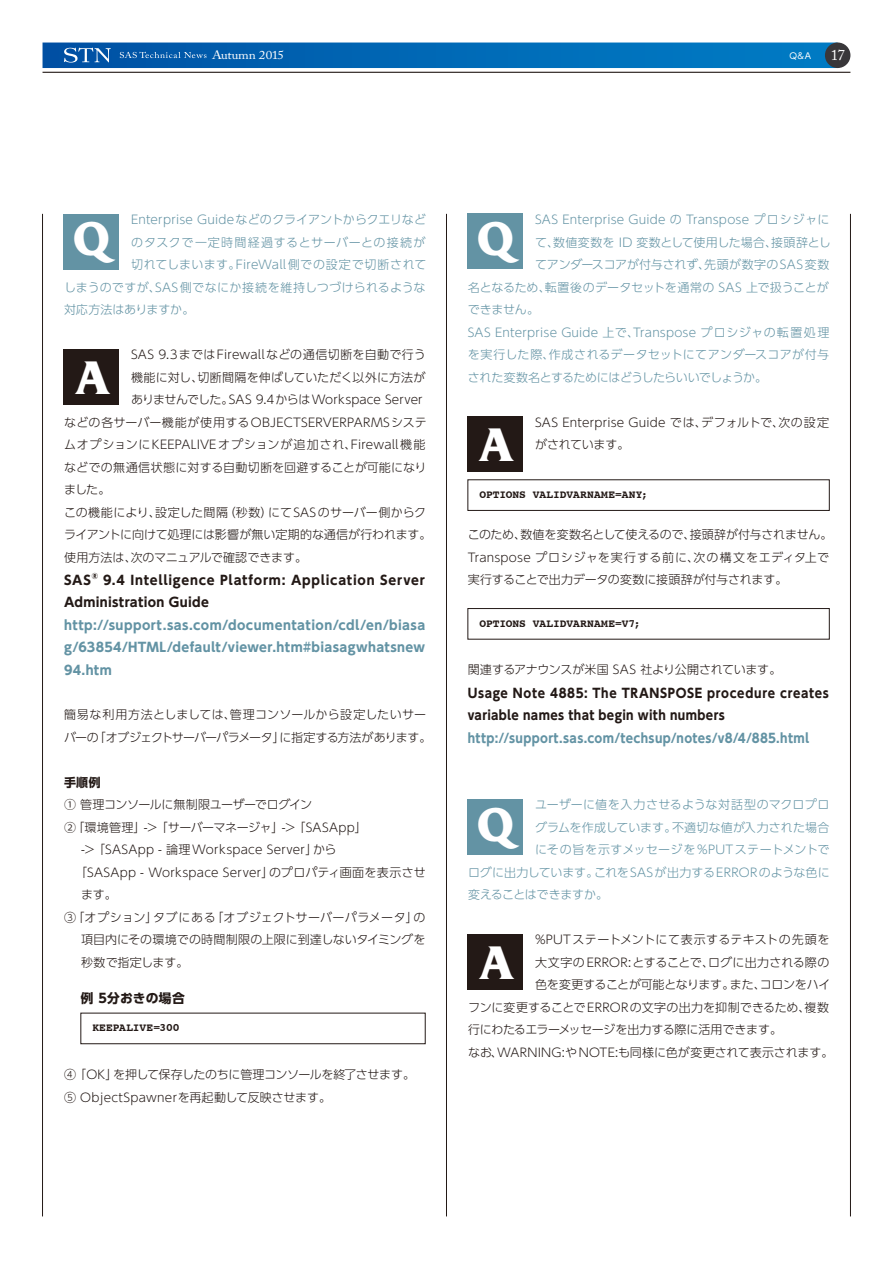
<style>
.page{position:relative;width:893px;height:1263px;background:#fff}
.page>*{position:absolute;margin:0;border:0;box-sizing:border-box;transform-origin:0 0}
.t1{font:700 49.5px "Friz Quadrata";color:#fff}
.t2{font:15px "Adobe Caslon Pro";color:#fff}
.t3{font:700 12.75px/22.5px "UD Shin Go Pro";letter-spacing:.03em;color:#6393a4;text-align:justify}
.t4{font:700 12.75px/22.5px "UD Shin Go Pro";letter-spacing:.045em;color:#231916;scale:.94 1}
.t5{font:700 12.75px/22.5px "UD Shin Go Pro";letter-spacing:.045em;color:#231916}
.t6{font:700 12.75px "UD Shin Go Pro";letter-spacing:.03em;color:#6393a4;scale:.94 1}
.t7{font:700 12.75px "UD Shin Go Pro";letter-spacing:.01em;color:#231916}
.t8{font:300 12px/22.5px "UD Shin Go Pro";letter-spacing:.005em;color:#231916}
.t9{font:300 12px "UD Shin Go Pro";letter-spacing:.015em;color:#6393a4}
.t10{font:300 12px/22.5px "UD Shin Go Pro";letter-spacing:-.015em;color:#231916}
.t11{font:300 12px "UD Shin Go Pro";letter-spacing:.025em;color:#231916}
.t12{font:300 12px "UD Shin Go Pro";letter-spacing:.03em;color:#231916}
.t13{font:300 12px "UD Shin Go Pro";letter-spacing:-.025em;color:#231916}
.t14{font:300 12px "UD Shin Go Pro";letter-spacing:-.005em;color:#6393a4}
.t15{font:300 12px "UD Shin Go Pro";letter-spacing:-.045em;color:#6393a4}
.t16{font:300 12px "UD Shin Go Pro";letter-spacing:-.02em;color:#231916}
.t17{font:300 12px "UD Shin Go Pro";letter-spacing:.06em;color:#6393a4}
.t18{font:300 12px "UD Shin Go Pro";letter-spacing:-.035em;color:#231916}
.t19{font:300 12px "UD Shin Go Pro";letter-spacing:-.025em;color:#6393a4}
.t20{font:300 12px "UD Shin Go Pro";letter-spacing:-.01em;color:#6393a4}
.t21{font:12px "Adobe Caslon Pro";letter-spacing:-.03em;color:#fff;scale:1.1 1}
.t22{font:700 12px "UD Shin Go Pro";color:#231916}
.t23{font:700 11.25px "Courier";color:#231916}
.t24{font:8.4px "UD Shin Go Pro";color:#fff}
.t25{font:700 7.5px "UD Shin Go Pro";color:#231916;scale:.94 1}
.s1{font-family:"Koz Go Pro";font-weight:400}
</style>
<div class="page">
<div style="left:468px;top:214px;width:55px;height:55px;background:#6393a4"></div>
<div style="left:468px;top:416px;width:55px;height:56px;background:#231916"></div>
<hr style="left:850px;top:214px;width:1px;height:1002px;background:#231916">
<hr style="left:42px;top:214px;width:1px;height:1002px;background:#231916">
<hr style="left:446px;top:214px;width:1px;height:1002px;background:#231916">
<div style="left:468px;top:479px;width:362px;height:32px;border:1px solid #231916"></div>
<div style="left:468px;top:608px;width:362px;height:31px;border:1px solid #231916"></div>
<div style="left:43px;top:43px;width:795px;height:25px;background:linear-gradient(to right,#0052a4,#007dc5)"></div>
<hr style="left:43px;top:72px;width:807px;height:1px;background:#231916">
<svg style="left:64px;top:48px;width:47px;height:15px"></svg>
<svg style="left:120px;top:52px;width:87px;height:6px"></svg>
<div style="left:825px;top:43px;width:25px;height:25px;background:#39373a;border-radius:50%"></div>
<div style="left:468px;top:799px;width:55px;height:55px;background:#6393a4"></div>
<div style="left:468px;top:934px;width:55px;height:55px;background:#231916"></div>
<div style="left:64px;top:214px;width:55px;height:55px;background:#6393a4"></div>
<div style="left:64px;top:349px;width:55px;height:55px;background:#231916"></div>
<div style="left:81px;top:1013px;width:344px;height:31px;border:1px solid #231916"></div>
<p class="t21" style="left:212px;top:48px;width:67px">Autumn 2015</p>
<p class="t24" style="left:789px;top:49px;width:23px">Q&amp;A</p>
<p class="t2" style="left:831px;top:46px;width:16px">17</p>
<p class="t9" style="left:131px;top:210px;width:297px">Enterprise Guideなどのクライアントからクエリなど</p>
<p class="t17" style="left:131px;top:232px;width:296px">のタスクで一定時間経過するとサーバーとの接続が</p>
<p class="t9" style="left:131px;top:255px;width:297px">切れてしまいます。FireWall側での設定で切断されて</p>
<p class="t9" style="left:64px;top:277px;width:363px">しまうのですが、SAS側でなにか接続を維持しつづけられるような</p>
<p class="t20" style="left:64px;top:300px;width:132px">対応方法はありますか。</p>
<p class="t8" style="left:131px;top:343px;width:296px">SAS 9.3まではFirewallなどの通信切断を自動で行う</p>
<p class="t8" style="left:131px;top:365px;width:296px">機能に対し、切断間隔を伸ばしていただく以外に方法が</p>
<p class="t8" style="left:131px;top:388px;width:293px">ありませんでした。SAS 9.4からはWorkspace Server</p>
<p class="t8" style="left:64px;top:410px;width:364px">などの各サーバー機能が使用するOBJECTSERVERPARMSシステ</p>
<p class="t8" style="left:64px;top:433px;width:363px">ムオプションにKEEPALIVEオプションが追加され、Firewall機能</p>
<p class="t8" style="left:64px;top:455px;width:364px">などでの無通信状態に対する自動切断を回避することが可能になり</p>
<p class="t8" style="left:64px;top:478px;width:48px">ました。</p>
<p class="t11" style="left:64px;top:502px;width:364px">この機能により、設定した間隔（秒数）にてSASのサーバー側からク</p>
<p class="t10" style="left:64px;top:523px;width:369px">ライアントに向けて処理には影響が無い定期的な通信が行われます。</p>
<p class="t10" style="left:64px;top:545px;width:245px">使用方法は、次のマニュアルで確認できます。</p>
<p class="t5" style="left:64px;top:568px;width:28px">SAS</p>
<p class="t25" style="left:92px;top:570px;width:8px">®</p>
<h1 class="t1" style="left:73px;top:212px;width:37px">Q</h1>
<h1 class="t1" style="left:75px;top:350px;width:37px">A</h1>
<p class="t5" style="left:64px;top:568px;width:362px;text-indent:39px">9.4 Intelligence Platform: Application Server<br>Administration Guide</p>
<p class="t3" style="left:64px;top:613px;width:363px">http://support.sas.com/documentation/cdl/en/biasa g/63854/HTML/default/viewer.htm#biasagwhatsnew 94.htm</p>
<p class="t8" style="left:64px;top:703px;width:369px">簡易な利用方法としましては、管理コンソールから設定したいサーバーの「オブジェクトサーバーパラメータ」に指定する方法があります。</p>
<p class="t22" style="left:64px;top:772px;width:38px">手順例</p>
<p class="t18" style="left:64px;top:795px;width:250px"><span class="s1">①</span> 管理コンソールに無制限ユーザーでログイン</p>
<p class="t8" style="left:64px;top:815px;width:304px"><span class="s1">②</span>「環境管理」-&gt; 「サーバーマネージャ」-&gt; 「SASApp」</p>
<p class="t8" style="left:81px;top:838px;width:257px">-&gt; 「SASApp - 論理Workspace Server」から</p>
<p class="t8" style="left:75px;top:860px;width:352px">「SASApp - Workspace Server」のプロパティ画面を表示させ</p>
<p class="t8" style="left:81px;top:883px;width:37px">ます。</p>
<p class="t12" style="left:64px;top:907px;width:363px">③「オプション」タブにある「オブジェクトサーバーパラメータ」の</p>
<p class="t8" style="left:81px;top:928px;width:346px">項目内にその環境での時間制限の上限に到達しないタイミングを</p>
<p class="t8" style="left:81px;top:950px;width:109px">秒数で指定します。</p>
<p class="t7" style="left:81px;top:988px;width:106px">例 5分おきの場合</p>
<p class="t23" style="left:92px;top:1019px;width:89px">KEEPALIVE=300</p>
<p class="t10" style="left:64px;top:1063px;width:353px">④ 「OK」を押して保存したのちに管理コンソールを終了させます。<br>⑤ ObjectSpawnerを再起動して反映させます。</p>
<p class="t9" style="left:535px;top:210px;width:296px">SAS Enterprise Guide の Transpose プロシジャに</p>
<p class="t9" style="left:535px;top:233px;width:297px">て、数値変数を ID 変数として使用した場合、接頭辞とし</p>
<p class="t14" style="left:535px;top:255px;width:296px">てアンダースコアが付与されず、先頭が数字のSAS変数</p>
<p class="t9" style="left:468px;top:278px;width:362px">名となるため、転置後のデータセットを通常の SAS 上で扱うことが</p>
<p class="t9" style="left:468px;top:300px;width:73px">できません。</p>
<p class="t9" style="left:468px;top:323px;width:363px">SAS Enterprise Guide 上で、Transpose プロシジャの転置処理</p>
<p class="t9" style="left:468px;top:345px;width:363px">を実行した際、作成されるデータセットにてアンダースコアが付与</p>
<p class="t15" style="left:468px;top:368px;width:301px">された変数名とするためにはどうしたらいいでしょうか。</p>
<p class="t8" style="left:535px;top:411px;width:295px">SAS Enterprise Guide では、デフォルトで、次の設定がされています。</p>
<h1 class="t1" style="left:477px;top:212px;width:37px">Q</h1>
<h1 class="t1" style="left:478px;top:418px;width:37px">A</h1>
<p class="t23" style="left:479px;top:485px;width:170px">OPTIONS VALIDVARNAME=ANY;</p>
<p class="t8" style="left:468px;top:523px;width:366px">このため、数値を変数名として使えるので、接頭辞が付与されません。<br>Transpose プロシジャを実行する前に、次の構文をエディタ上で実行することで出力データの変数に接頭辞が付与されます。</p>
<p class="t23" style="left:479px;top:614px;width:163px">OPTIONS VALIDVARNAME=V7;</p>
<p class="t10" style="left:468px;top:658px;width:315px">関連するアナウンスが米国 SAS 社より公開されています。</p>
<p class="t4" style="left:468px;top:681px;width:386px">Usage Note 4885: The TRANSPOSE procedure creates variable names that begin with numbers</p>
<p class="t6" style="left:468px;top:727px;width:365px">http://support.sas.com/techsup/notes/v8/4/885.html</p>
<p class="t9" style="left:535px;top:795px;width:296px">ユーザーに値を入力させるような対話型のマクロプロ</p>
<p class="t9" style="left:535px;top:818px;width:296px">グラムを作成しています。不適切な値が入力された場合</p>
<p class="t9" style="left:535px;top:840px;width:296px">にその旨を示すメッセージを%PUTステートメントで</p>
<p class="t9" style="left:468px;top:863px;width:363px">ログに出力しています。これをSASが出力するERRORのような色に</p>
<p class="t19" style="left:468px;top:885px;width:142px">変えることはできますか。</p>
<p class="t11" style="left:535px;top:930px;width:296px">%PUTステートメントにて表示するテキストの先頭を</p>
<p class="t8" style="left:535px;top:951px;width:296px">大文字のERROR:とすることで、ログに出力される際の</p>
<p class="t16" style="left:535px;top:975px;width:297px">色を変更することが可能となります。また、コロンをハイ</p>
<p class="t8" style="left:468px;top:996px;width:363px">フンに変更することでERRORの文字の出力を抑制できるため、複数</p>
<p class="t13" style="left:468px;top:1020px;width:316px">行にわたるエラーメッセージを出力する際に活用できます。</p>
<p class="t8" style="left:468px;top:1041px;width:367px">なお、WARNING:やNOTE:も同様に色が変更されて表示されます。</p>
<h1 class="t1" style="left:477px;top:797px;width:37px">Q</h1>
<h1 class="t1" style="left:479px;top:935px;width:37px">A</h1>
</div>
